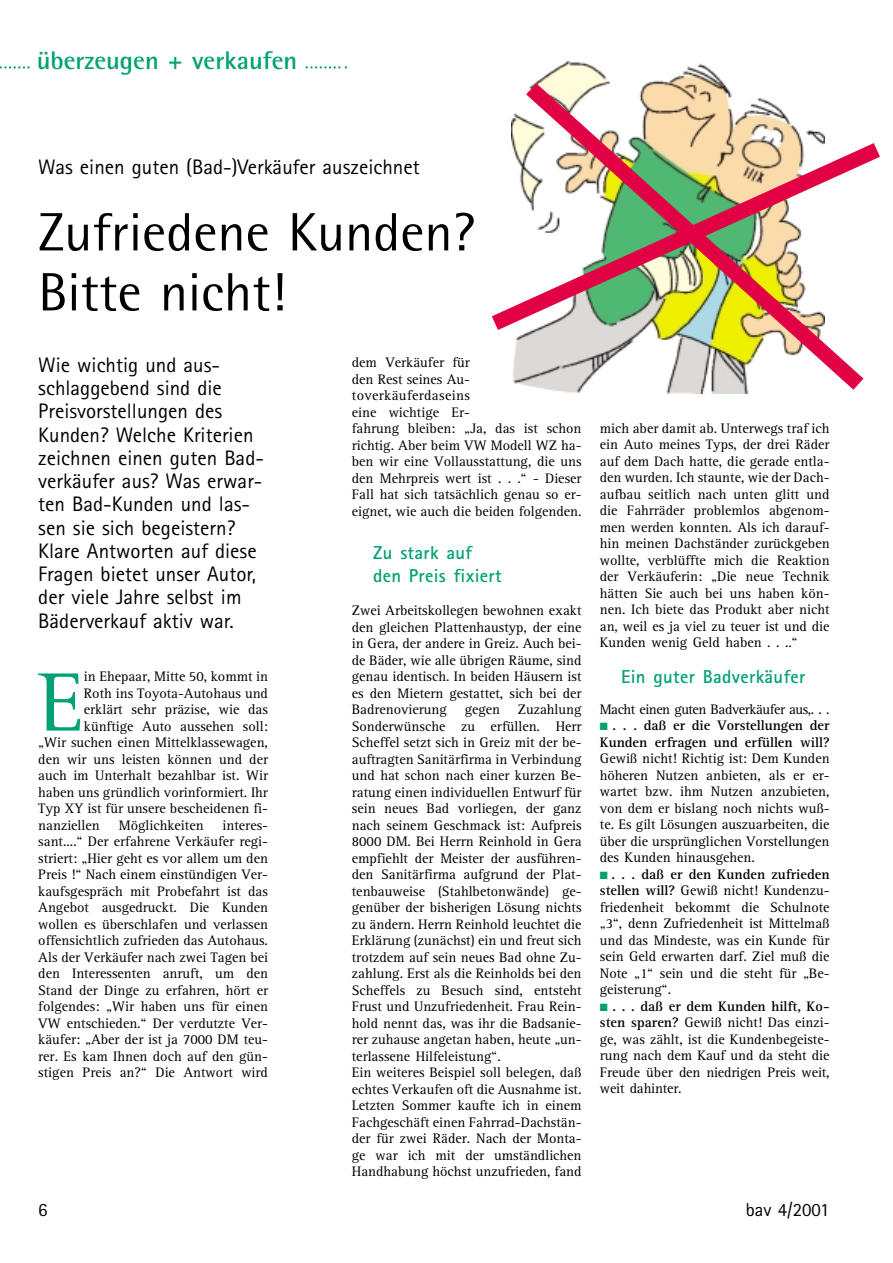
<style>
.page{position:relative;width:893px;height:1263px;background:#fff}
.page>*{position:absolute;margin:0;border:0;box-sizing:border-box;transform-origin:0 0}
.t1{font:84.75px "Rotis Semi Serif";color:#00a173}
.t2{font:54px/60px "Rotis Semi Sans";color:#000}
.t3{font:700 25.5px "Rotis Semi Sans";color:#00a173}
.t4{font:21px/23.2px "Rotis Sans Serif";color:#000}
.t5{font:700 18.75px/22.5px "Rotis Sans Serif";letter-spacing:.015em;color:#00a173}
.t6{font:18.75px "Rotis Sans Serif";color:#000}
.t7{font:14.25px/16.5px "Rotis Serif";color:#000;text-align:justify}
.t8{font:700 14.25px/16.5px "Rotis Serif";color:#000}
.t9{font:14.25px "Rotis Serif";letter-spacing:-.03em;color:#000}
.s1{color:#00a173}
.s2{font-weight:700}
</style>
<div class="page">
<svg style="left:0;top:66px;width:347px;height:3px"></svg>
<div style="left:30px;top:51px;width:274px;height:31px;background:#fff"></div>
<svg style="left:511px;top:68px;width:353px;height:326px"></svg>
<svg style="left:492px;top:130px;width:388px;height:213px"></svg>
<h3 class="t3" style="left:37px;top:51px;width:262px">überzeugen + verkaufen</h3>
<h3 class="t4" style="left:38px;top:157px;width:383px">Was einen guten (Bad-)Verkäufer auszeichnet</h3>
<h2 class="t2" style="left:38px;top:208px;width:438px">Zufriedene Kunden?<br>Bitte nicht!</h2>
<p class="t4" style="left:38px;top:355px;width:227px">Wie wichtig und aus&shy;schlaggebend sind die<br>Preisvorstellungen des<br>Kunden? Welche Kriterien zeichnen einen guten Bad&shy;verkäufer aus? Was erwar&shy;ten Bad-Kunden und las&shy;sen sie sich begeistern?<br>Klare Antworten auf diese<br>Fragen bietet unser Autor, der viele Jahre selbst im<br>Bäderverkauf aktiv war.</p>
<h1 class="t1" style="left:38px;top:671px;width:47px">E</h1>
<p class="t7" style="left:84px;top:669px;width:186px">in Ehepaar, Mitte 50, kommt in</p>
<p class="t7" style="left:84px;top:686px;width:186px">Roth ins Toyota-Autohaus und</p>
<p class="t7" style="left:84px;top:702px;width:186px">erklärt sehr präzise, wie das</p>
<p class="t7" style="left:84px;top:719px;width:186px">künftige Auto aussehen soll:</p>
<p class="t7" style="left:38px;top:735px;width:231px">„Wir suchen einen Mittelklassewagen,</p>
<p class="t7" style="left:38px;top:752px;width:231px">den wir uns leisten können und der</p>
<p class="t7" style="left:38px;top:768px;width:231px">auch im Unterhalt bezahlbar ist. Wir</p>
<p class="t7" style="left:38px;top:785px;width:231px">haben uns gründlich vorinformiert. Ihr</p>
<p class="t7" style="left:38px;top:801px;width:231px">Typ XY ist für unsere bescheidenen fi-</p>
<p class="t7" style="left:38px;top:818px;width:63px">nanziellen</p>
<p class="t7" style="left:119px;top:818px;width:86px">Möglichkeiten</p>
<p class="t7" style="left:38px;top:818px;width:231px;text-indent:184px">interes&shy;sant....“ Der erfahrene Verkäufer regi&shy;striert: „Hier geht es vor allem um den Preis !“ Nach einem einstündigen Ver&shy;kaufsgespräch mit Probefahrt ist das Angebot ausgedruckt. Die Kunden wollen es überschlafen und verlassen offensichtlich zufrieden das Autohaus.<br>Als der Verkäufer nach zwei Tagen bei den Interessenten anruft, um den Stand der Dinge zu erfahren, hört er folgendes: „Wir haben uns für einen VW entschieden.“ Der verdutzte Ver&shy;käufer: „Aber der ist ja 7000 DM teu&shy;rer. Es kam Ihnen doch auf den gün&shy;stigen Preis an?“ Die Antwort wird</p>
<p class="t7" style="left:352px;top:356px;width:231px;text-align:left">dem Verkäufer für<br>den Rest seines Au&shy;toverkäuferdaseins<br>eine wichtige Er-<br>fahrung bleiben: „Ja, das ist schon richtig. Aber beim VW Modell WZ ha&shy;ben wir eine Vollausstattung, die uns den Mehrpreis wert ist . . .“ - Dieser<br>Fall hat sich tatsächlich genau so er&shy;eignet, wie auch die beiden folgenden.</p>
<h3 class="t5" style="left:373px;top:544px;width:130px">Zu stark auf den Preis fixiert</h3>
<p class="t7" style="left:352px;top:604px;width:231px;text-align:left">Zwei Arbeitskollegen bewohnen exakt den gleichen Plattenhaustyp, der eine in Gera, der andere in Greiz. Auch bei&shy;de Bäder, wie alle übrigen Räume, sind genau identisch. In beiden Häusern ist es den Mietern gestattet, sich bei der Badrenovierung gegen Zuzahlung Sonderwünsche zu erfüllen. Herr Scheffel setzt sich in Greiz mit der be&shy;auftragten Sanitärfirma in Verbindung und hat schon nach einer kurzen Be&shy;ratung einen individuellen Entwurf für sein neues Bad vorliegen, der ganz nach seinem Geschmack ist: Aufpreis 8000 DM. Bei Herrn Reinhold in Gera empfiehlt der Meister der ausführen&shy;den Sanitärfirma aufgrund der Plat&shy;tenbauweise (Stahlbetonwände) ge&shy;genüber der bisherigen Lösung nichts zu ändern. Herrn Reinhold leuchtet die Erklärung (zunächst) ein und freut sich trotzdem auf sein neues Bad ohne Zu&shy;zahlung. Erst als die Reinholds bei den Scheffels zu Besuch sind, entsteht Frust und Unzufriedenheit. Frau Rein&shy;hold nennt das, was ihr die Badsanie&shy;rer zuhause angetan haben, heute „un&shy;terlassene Hilfeleistung“.<br>Ein weiteres Beispiel soll belegen, daß echtes Verkaufen oft die Ausnahme ist.<br>Letzten Sommer kaufte ich in einem Fachgeschäft einen Fahrrad-Dachstän&shy;der für zwei Räder. Nach der Monta&shy;ge war ich mit der umständlichen Handhabung höchst unzufrieden, fand</p>
<p class="t7" style="left:600px;top:421px;width:231px">mich aber damit ab. Unterwegs traf ich ein Auto meines Typs, der drei Räder auf dem Dach hatte, die gerade entla&shy;den wurden. Ich staunte, wie der Dach&shy;aufbau seitlich nach unten glitt und die Fahrräder problemlos abgenom&shy;men werden konnten. Als ich darauf&shy;hin meinen Dachständer zurückgeben wollte, verblüffte mich die Reaktion der Verkäuferin: „Die neue Technik hätten Sie auch bei uns haben kön&shy;nen. Ich biete das Produkt aber nicht an, weil es ja viel zu teuer ist und die Kunden wenig Geld haben . . ..“</p>
<h3 class="t5" style="left:621px;top:668px;width:186px">Ein guter Badverkäufer</h3>
<p class="t9" style="left:600px;top:704px;width:231px">Macht einen guten Badverkäufer aus,. . .</p>
<p class="t8" style="left:600px;top:719px;width:231px"><span class="s1">■</span> . . . daß er die Vorstellungen der<br>Kunden erfragen und erfüllen will?</p>
<p class="t7" style="left:600px;top:752px;width:231px">Gewiß nicht! Richtig ist: Dem Kunden höheren Nutzen anbieten, als er er&shy;wartet bzw. ihm Nutzen anzubieten, von dem er bislang noch nichts wuß&shy;te. Es gilt Lösungen auszuarbeiten, die über die ursprünglichen Vorstellungen des Kunden hinausgehen.</p>
<p class="t7" style="left:600px;top:867px;width:231px"><span class="s1">■</span> <span class="s2">. . . daß er den Kunden zufrieden stellen will?</span> Gewiß nicht! Kundenzu&shy;friedenheit bekommt die Schulnote „3“, denn Zufriedenheit ist Mittelmaß und das Mindeste, was ein Kunde für sein Geld erwarten darf. Ziel muß die Note „1“ sein und die steht für „Be&shy;geisterung“.</p>
<p class="t7" style="left:600px;top:999px;width:231px"><span class="s1">■</span> <span class="s2">. . . daß er dem Kunden hilft, Ko&shy;sten sparen?</span> Gewiß nicht! Das einzi&shy;ge, was zählt, ist die Kundenbegeiste&shy;rung nach dem Kauf und da steht die Freude über den niedrigen Preis weit, weit dahinter.</p>
<h3 class="t6" style="left:38px;top:1203px;width:11px">6</h3>
<h3 class="t6" style="left:745px;top:1203px;width:85px">bav 4/2001</h3>
</div>
